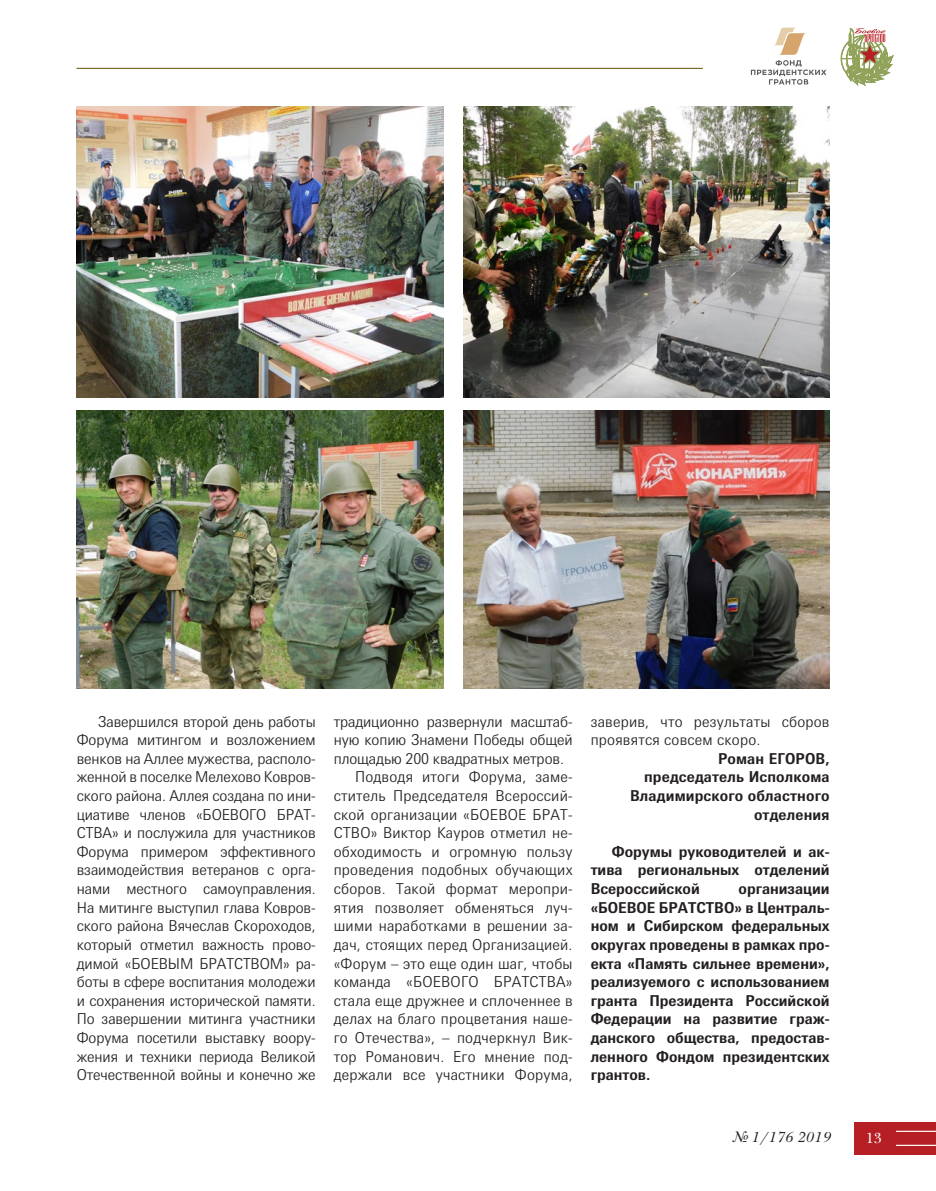
<style>
.page{position:relative;width:936px;height:1191px;background:#fff}
.page>*{position:absolute;margin:0;border:0;box-sizing:border-box;transform-origin:0 0}
.t1{font:300 15px/18.6px "Messe Univers";letter-spacing:.01em;color:#231f20;text-align:justify}
.t2{font:700 15px/18.6px "Messe Univers";color:#231f20;text-align:justify}
.t3{font:300 15px "Messe Univers";letter-spacing:-.01em;color:#231f20}
.t4{font:italic 15px "New Baskerville C";letter-spacing:.025em;color:#231f20}
.t5{font:15px "New Baskerville C";color:#fff}
</style>
<div class="page">
<div style="left:854px;top:1122px;width:81px;height:32px;background:#b62024"></div>
<hr style="left:896px;top:1144px;width:39px;height:2px;background:#fff">
<hr style="left:896px;top:1130px;width:39px;height:2px;background:#fff">
<img style="left:77px;top:107px;width:366px;height:291px">
<img style="left:77px;top:410px;width:366px;height:279px">
<img style="left:463px;top:106px;width:366px;height:292px">
<img style="left:463px;top:410px;width:366px;height:279px">
<svg style="left:750px;top:28px;width:76px;height:57px"></svg>
<svg style="left:840px;top:28px;width:53px;height:57px"></svg>
<hr style="left:77px;top:68px;width:625px;height:1px;background:#7b6a2d">
<p class="t1" style="left:77px;top:711px;width:240px;text-indent:21px">Завершился второй день работы Форума митингом и возложением венков на Аллее мужества, располо&shy;женной в поселке Мелехово Ковров&shy;ского района. Аллея создана по ини&shy;циативе членов «БОЕВОГО БРАТ-СТВА» и послужила для участников Форума примером эффективного взаимодействия ветеранов с орга&shy;нами местного самоуправления.<br>На митинге выступил глава Ковров&shy;ского района Вячеслав Скороходов, который отметил важность прово&shy;димой «БОЕВЫМ БРАТСТВОМ» ра&shy;боты в сфере воспитания молодежи и сохранения исторической памяти.<br>По завершении митинга участники Форума посетили выставку воору&shy;жения и техники периода Великой Отечественной войны и конечно же</p>
<p class="t3" style="left:334px;top:712px;width:240px">традиционно развернули масштаб-</p>
<p class="t3" style="left:334px;top:730px;width:240px">ную копию Знамени Победы общей</p>
<p class="t3" style="left:334px;top:749px;width:232px">площадью 200 квадратных метров.</p>
<p class="t1" style="left:355px;top:767px;width:219px">Подводя итоги Форума, заме-</p>
<p class="t1" style="left:334px;top:786px;width:240px">ститель Председателя Всероссий-</p>
<p class="t1" style="left:334px;top:804px;width:240px">ской организации «БОЕВОЕ БРАТ-</p>
<p class="t1" style="left:334px;top:823px;width:240px">СТВО» Виктор Кауров отметил не-</p>
<p class="t1" style="left:334px;top:842px;width:240px">обходимость и огромную пользу</p>
<p class="t1" style="left:334px;top:860px;width:240px">проведения подобных обучающих</p>
<p class="t1" style="left:334px;top:879px;width:240px">сборов. Такой формат меропри-</p>
<p class="t1" style="left:334px;top:897px;width:240px">ятия позволяет обменяться луч-</p>
<p class="t1" style="left:334px;top:916px;width:240px">шими наработками в решении за-</p>
<p class="t1" style="left:334px;top:935px;width:240px">дач, стоящих перед Организацией.</p>
<p class="t1" style="left:334px;top:953px;width:240px">«Форум – это еще один шаг, чтобы</p>
<p class="t1" style="left:334px;top:972px;width:240px">команда «БОЕВОГО БРАТСТВА»</p>
<p class="t1" style="left:334px;top:990px;width:240px">стала еще дружнее и сплоченнее в</p>
<p class="t1" style="left:334px;top:1009px;width:240px">делах на благо процветания наше-</p>
<p class="t1" style="left:334px;top:1028px;width:240px">го Отечества», – подчеркнул Вик-</p>
<p class="t1" style="left:334px;top:1046px;width:240px">тор Романович. Его мнение под-</p>
<p class="t1" style="left:334px;top:1065px;width:240px">держали все участники Форума,</p>
<p class="t1" style="left:590px;top:711px;width:240px">заверив, что результаты сборов проявятся совсем скоро.</p>
<p class="t2" style="left:630px;top:749px;width:201px;text-align:right">Роман ЕГОРОВ, председатель Исполкома<br>Владимирского областного отделения</p>
<p class="t2" style="left:590px;top:842px;width:240px;text-indent:21px">Форумы руководителей и ак&shy;тива региональных отделений Всероссийской</p>
<p class="t2" style="left:590px;top:879px;width:240px;text-indent:148px">организации «БОЕВОЕ БРАТСТВО» в Централь&shy;ном и Сибирском федеральных округах проведены в рамках про&shy;екта «Память сильнее времени», реализуемого с использованием гранта Президента Российской Федерации на развитие граж&shy;данского общества, предостав&shy;ленного Фондом президентских грантов.</p>
<p class="t4" style="left:731px;top:1128px;width:99px">№ 1/176 2019</p>
<p class="t5" style="left:865px;top:1129px;width:17px">13</p>
</div>
